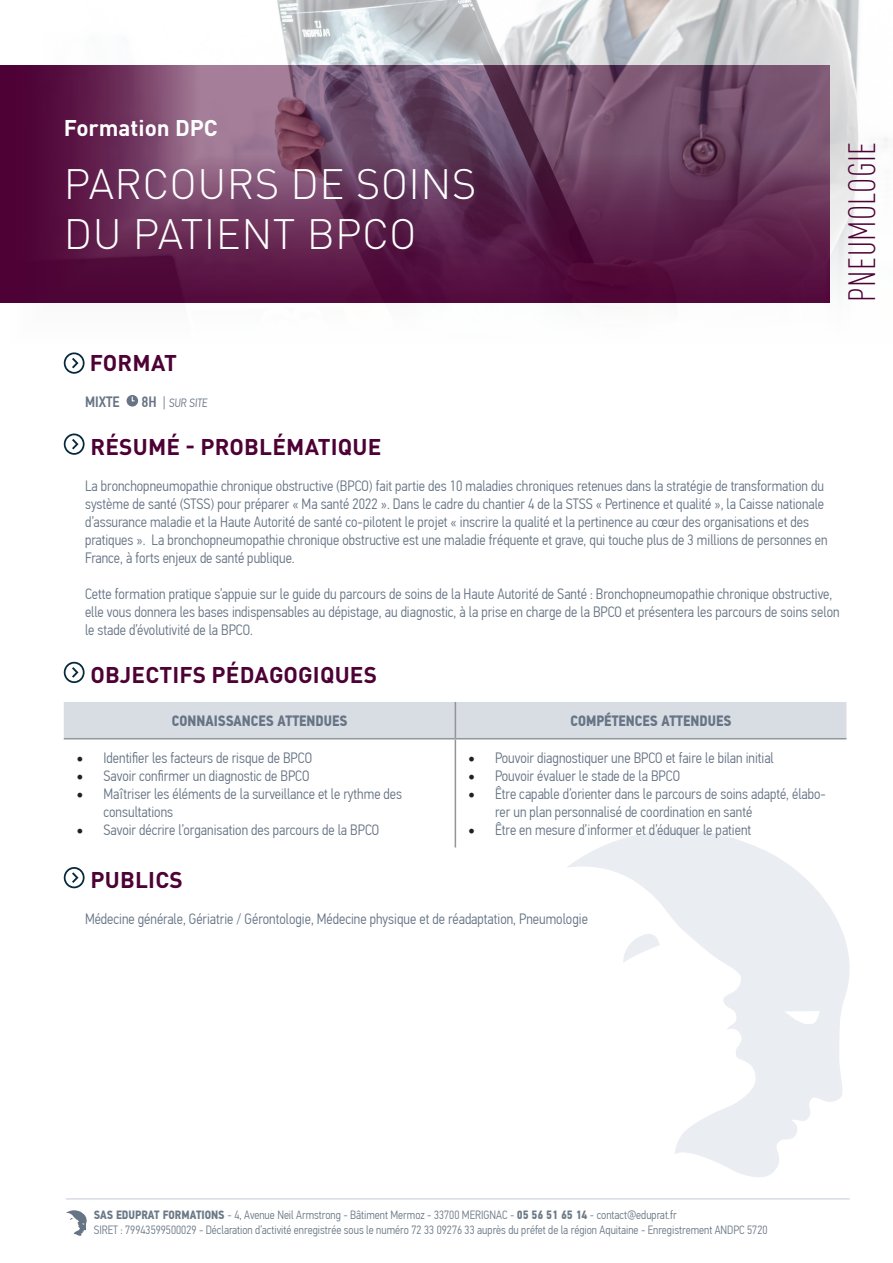
<style>
.page{position:relative;width:893px;height:1263px;background:#fff}
.page>*{position:absolute;margin:0;border:0;box-sizing:border-box;transform-origin:0 0}
.t1{font:300 42px "DINOT";letter-spacing:.01em;color:#fff}
.t2{font:300 condensed 37.5px "DINOT";letter-spacing:.01em;color:#4d0135}
.t3{font:700 22.5px "DINOT";letter-spacing:.01em;color:#4d0135}
.t4{font:700 22.5px "DINOT";color:#fff}
.t5{font:300 15px/18px "PF Din Text Cond Pro";color:#667485}
.t6{font:700 15px "PF Din Text Cond Pro";color:#667485}
.t7{font:500 15px "PF Din Text Cond Pro";color:#667485}
.t8{font:300 12px/14.4px "PF Din Text Cond Pro";color:#6b7986}
.t9{font:300 12px "PF Din Text Cond Pro";color:#667485}
.s1{font-weight:500;font-size:15px}
.s2{font-size:15px}
.s3{font-family:"Minion Pro";font-weight:400;font-size:18px;color:#231f20}
.s4{font-weight:700}
</style>
<div class="page">
<hr style="left:66px;top:1198px;width:784px;height:1px;background:#d8dce3">
<svg style="left:66px;top:1210px;width:21px;height:26px"></svg>
<svg style="left:567px;top:830px;width:283px;height:347px"></svg>
<img style="left:0;top:0;width:889px;height:365px">
<svg style="left:64px;top:352px;width:21px;height:22px"></svg>
<div style="left:127px;top:395px;width:11px;height:11px;background:#667485;border-radius:50%"></div>
<svg style="left:131px;top:396px;width:4px;height:6px"></svg>
<svg style="left:64px;top:433px;width:21px;height:22px"></svg>
<svg style="left:64px;top:662px;width:21px;height:21px"></svg>
<svg style="left:64px;top:867px;width:21px;height:21px"></svg>
<div style="left:64px;top:702px;width:782px;height:36px;background:#d8dce3"></div>
<hr style="left:455px;top:702px;width:1px;height:36px;background:#939598">
<hr style="left:64px;top:738px;width:391px;height:1px;background:#939598">
<hr style="left:455px;top:738px;width:391px;height:1px;background:#939598">
<hr style="left:455px;top:739px;width:1px;height:108px;background:#939598">
<p class="t4" style="left:64px;top:113px;width:156px">Formation DPC</p>
<p class="t1" style="left:64px;top:158px;width:414px">PARCOURS DE SOINS</p>
<p class="t1" style="left:64px;top:208px;width:354px">DU PATIENT BPCO</p>
<p class="t2" style="left:840px;top:302px;width:162px;rotate:-90deg">PNEUMOLOGIE</p>
<p class="t3" style="left:90px;top:348px;width:89px">FORMAT</p>
<p class="t7" style="left:85px;top:392px;width:36px">MIXTE</p>
<p class="t9" style="left:142px;top:396px;width:69px"><span class="s1">8H</span> <span class="s2">|</span> SUR SITE</p>
<p class="t3" style="left:91px;top:432px;width:292px">RÉSUMÉ - PROBLÉMATIQUE</p>
<p class="t5" style="left:85px;top:477px;width:744px">La bronchopneumopathie chronique obstructive (BPCO) fait partie des 10 maladies chroniques retenues dans la stratégie de transformation du système de santé (STSS) pour préparer « Ma santé 2022 ». Dans le cadre du chantier 4 de la STSS « Pertinence et qualité », la Caisse nationale d’assurance maladie et la Haute Autorité de santé co-pilotent le projet « inscrire la qualité et la pertinence au cœur des organisations et des pratiques ». La bronchopneumopathie chronique obstructive est une maladie fréquente et grave, qui touche plus de 3 millions de personnes en France, à forts enjeux de santé publique.</p>
<p class="t5" style="left:85px;top:585px;width:756px">Cette formation pratique s’appuie sur le guide du parcours de soins de la Haute Autorité de Santé : Bronchopneumopathie chronique obstructive, elle vous donnera les bases indispensables au dépistage, au diagnostic, à la prise en charge de la BPCO et présentera les parcours de soins selon le stade d’évolutivité de la BPCO.</p>
<p class="t3" style="left:91px;top:660px;width:288px">OBJECTIFS PÉDAGOGIQUES</p>
<p class="t6" style="left:172px;top:712px;width:177px">CONNAISSANCES ATTENDUES</p>
<p class="t6" style="left:571px;top:712px;width:162px">COMPÉTENCES ATTENDUES</p>
<p class="t5" style="left:77px;top:749px;width:237px"><span class="s3">•</span> Identifier les facteurs de risque de BPCO</p>
<p class="t5" style="left:77px;top:767px;width:235px"><span class="s3">•</span> Savoir confirmer un diagnostic de BPCO</p>
<p class="t5" style="left:104px;top:785px;width:300px;text-indent:-27px"><span class="s3">•</span> Maîtriser les éléments de la surveillance et le rythme des consultations</p>
<p class="t5" style="left:77px;top:821px;width:304px"><span class="s3">•</span> Savoir décrire l’organisation des parcours de la BPCO</p>
<p class="t5" style="left:468px;top:749px;width:307px"><span class="s3">•</span> Pouvoir diagnostiquer une BPCO et faire le bilan initial</p>
<p class="t5" style="left:468px;top:767px;width:213px"><span class="s3">•</span> Pouvoir évaluer le stade de la BPCO</p>
<p class="t5" style="left:495px;top:785px;width:332px;text-indent:-27px"><span class="s3">•</span> Être capable d’orienter dans le parcours de soins adapté, élabo&shy;rer un plan personnalisé de coordination en santé</p>
<p class="t5" style="left:468px;top:821px;width:284px"><span class="s3">•</span> Être en mesure d’informer et d’éduquer le patient</p>
<p class="t3" style="left:91px;top:865px;width:94px">PUBLICS</p>
<p class="t5" style="left:85px;top:910px;width:504px">Médecine générale, Gériatrie / Gérontologie, Médecine physique et de réadaptation, Pneumologie</p>
<p class="t8" style="left:94px;top:1208px;width:675px"><span class="s4">SAS EDUPRAT FORMATIONS</span> - 4, Avenue Neil Armstrong - Bâtiment Mermoz - 33700 MERIGNAC - <span class="s4">05 56 51 65 14</span> - contact@eduprat.fr<br>SIRET : 79943599500029 - Déclaration d’activité enregistrée sous le numéro 72 33 09276 33 auprès du préfet de la région Aquitaine - Enregistrement ANDPC 5720</p>
</div>
